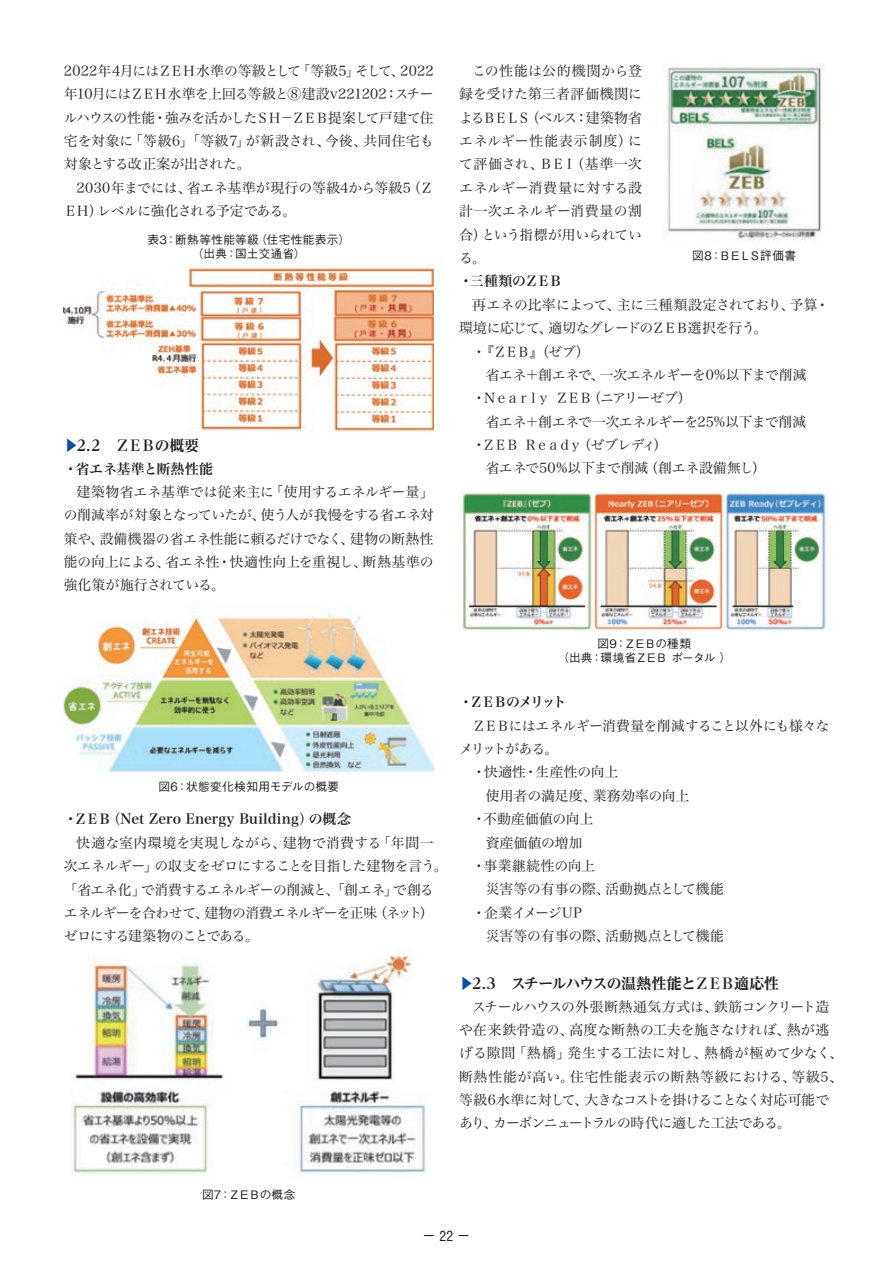
<style>
.page{position:relative;width:893px;height:1263px;background:#fff}
.page>*{position:absolute;margin:0;border:0;box-sizing:border-box;transform-origin:0 0}
.t1{font:700 expanded 14.85px "Reim Pro";letter-spacing:-.06em;color:#231f20}
.t2{font:13.8px/23.4px "Hira Min Pro W3";letter-spacing:-.015em;color:#231f20;text-align:justify}
.t3{font:13.8px "Hira Min Pro W3";letter-spacing:-.035em;color:#231f20}
.t4{font:13.8px "Hira Min Pro W6";color:#231f20}
.t5{font:13.8px "Hira Min Pro W3";letter-spacing:-.04em;color:#231f20}
.t6{font:13.8px "Hira Min Pro W3";letter-spacing:-.055em;color:#231f20}
.t7{font:13.8px "Hira Min Pro W3";letter-spacing:-.15em;color:#231f20}
.t8{font:13.8px "Hira Min Pro W3";letter-spacing:-.165em;color:#231f20}
.t9{font:13.8px "Hira Min Pro W3";letter-spacing:.01em;color:#231f20}
.t10{font:13.8px "Hira Min Pro W6";letter-spacing:-.135em;color:#231f20}
.t11{font:13.8px "Hira Min Pro W3";letter-spacing:.005em;color:#231f20}
.t12{font:13.8px "Hira Min Pro W3";letter-spacing:.03em;color:#231f20}
.t13{font:13.8px "Hira Min Pro W6";letter-spacing:-.05em;color:#231f20}
.t14{font:13.8px "Hira Min Pro W3";letter-spacing:-.145em;color:#231f20}
.t15{font:13.8px "Hira Min Pro W3";letter-spacing:.015em;color:#231f20}
.t16{font:13.8px "Shin Go Pro";color:#231f20}
.t17{font:500 11.7px/13.8px "Gothic BBB Pro";letter-spacing:.01em;color:#231f20;text-align:center}
.t18{font:500 11.7px/13.8px "Gothic BBB Pro";letter-spacing:-.07em;color:#231f20;text-align:center}
.t19{font:500 11.7px "Gothic BBB Pro";letter-spacing:-.06em;color:#231f20}
.t20{font:500 11.7px "Gothic BBB Pro";letter-spacing:-.03em;color:#231f20}
.s1{color:#0d4da1}
.s2{font-family:"Helvetica LT Std";font-stretch:condensed}
</style>
<div class="page">
<img style="left:462px;top:491px;width:365px;height:140px">
<img style="left:64px;top:267px;width:370px;height:165px">
<img style="left:64px;top:612px;width:370px;height:161px">
<img style="left:70px;top:956px;width:357px;height:218px">
<img style="left:667px;top:67px;width:155px;height:175px">
<p class="t2" style="left:64px;top:58px;width:371px">2022年4月にはＺＥＨ水準の等級として「等級5」そして、2022年10月にはＺＥＨ水準を上回る等級と⑧建設v221202：スチールハウスの性能・強みを活かしたＳＨ－ＺＥＢ提案して戸建て住宅を対象に「等級6」「等級7」が新設され、今後、共同住宅も対象とする改正案が出された。</p>
<p class="t2" style="left:64px;top:175px;width:371px;text-indent:13px">2030年までには、省エネ基準が現行の等級4から等級5（Ｚ<br>ＥＨ）レベルに強化される予定である。</p>
<p class="t17" style="left:147px;top:231px;width:204px">表3：断熱等性能等級（住宅性能表示）（出典：国土交通省）</p>
<p class="t1" style="left:64px;top:433px;width:137px"><span class="s1">▶</span>2.2　ＺＥＢの概要</p>
<p class="t4" style="left:64px;top:456px;width:151px">・省エネ基準と断熱性能</p>
<p class="t2" style="left:64px;top:479px;width:371px;text-indent:13px">建築物省エネ基準では従来主に「使用するエネルギー量」の削減率が対象となっていたが、使う人が我慢をする省エネ対策や、設備機器の省エネ性能に頼るだけでなく、建物の断熱性能の向上による、省エネ性・快適性向上を重視し、断熱基準の強化策が施行されている。</p>
<p class="t17" style="left:158px;top:778px;width:182px">図6：状態変化検知用モデルの概要</p>
<p class="t4" style="left:64px;top:807px;width:289px">・ＺＥＢ（Net Zero Energy Building）の概念</p>
<p class="t2" style="left:64px;top:830px;width:385px;text-align:left;text-indent:13px">快適な室内環境を実現しながら、建物で消費する「年間一次エネルギー」の収支をゼロにすることを目指した建物を言う。「省エネ化」で消費するエネルギーの削減と、「創エネ」で創るエネルギーを合わせて、建物の消費エネルギーを正味（ネット）ゼロにする建築物のことである。</p>
<p class="t2" style="left:459px;top:58px;width:184px;text-indent:13px">この性能は公的機関から登録を受けた第三者評価機関によるＢＥＬＳ（ベルス：建築物省エネルギー性能表示制度）にて評価され、ＢＥＩ（基準一次エネルギー消費量に対する設計一次エネルギー消費量の割合）という指標が用いられている。</p>
<p class="t13" style="left:459px;top:269px;width:105px">・三種類のＺＥＢ</p>
<p class="t2" style="left:472px;top:292px;width:359px">再エネの比率によって、主に三種類設定されており、予算・</p>
<p class="t6" style="left:459px;top:316px;width:310px">環境に応じて、適切なグレードのＺＥＢ選択を行う。</p>
<p class="t2" style="left:472px;top:338px;width:119px">・『ＺＥＢ』（ゼブ）</p>
<p class="t3" style="left:472px;top:363px;width:336px">　省エネ＋創エネで、一次エネルギーを0%以下まで削減</p>
<p class="t7" style="left:472px;top:386px;width:221px">・Ｎｅａｒｌｙ ＺＥＢ（ニアリーゼブ）</p>
<p class="t3" style="left:472px;top:410px;width:336px">　省エネ＋創エネで一次エネルギーを25%以下まで削減</p>
<p class="t8" style="left:472px;top:433px;width:197px">・ＺＥＢ Ｒｅａｄｙ（ゼブレディ）</p>
<p class="t2" style="left:472px;top:455px;width:295px">　省エネで50%以下まで削減（創エネ設備無し）</p>
<p class="t19" style="left:692px;top:246px;width:105px">図8：ＢＥＬＳ評価書</p>
<p class="t18" style="left:557px;top:635px;width:175px">図9：ＺＥＢの種類<br>（出典：環境省ＺＥＢ ポータル ）</p>
<p class="t10" style="left:459px;top:690px;width:109px">・ＺＥＢのメリット</p>
<p class="t5" style="left:472px;top:714px;width:359px">ＺＥＢにはエネルギー消費量を削減すること以外にも様々な</p>
<p class="t14" style="left:459px;top:737px;width:100px">メリットがある。</p>
<p class="t9" style="left:472px;top:760px;width:148px">・快適性・生産性の向上</p>
<p class="t2" style="left:472px;top:783px;width:219px">　使用者の満足度、業務効率の向上</p>
<p class="t11" style="left:472px;top:807px;width:123px">・不動産価値の向上</p>
<p class="t15" style="left:472px;top:831px;width:112px">　資産価値の増加</p>
<p class="t12" style="left:472px;top:854px;width:125px">・事業継続性の向上</p>
<p class="t2" style="left:472px;top:876px;width:253px">　災害等の有事の際、活動拠点として機能</p>
<p class="t2" style="left:472px;top:900px;width:111px">・企業イメージUP</p>
<p class="t2" style="left:472px;top:923px;width:253px">　災害等の有事の際、活動拠点として機能</p>
<p class="t1" style="left:459px;top:971px;width:321px"><span class="s1">▶</span>2.3　スチールハウスの温熱性能とＺＥＢ適応性</p>
<p class="t2" style="left:459px;top:993px;width:385px;text-align:left;text-indent:13px">スチールハウスの外張断熱通気方式は、鉄筋コンクリート造や在来鉄骨造の、高度な断熱の工夫を施さなければ、熱が逃げる隙間「熱橋」発生する工法に対し、熱橋が極めて少なく、断熱性能が高い。住宅性能表示の断熱等級における、等級5、等級6水準に対して、大きなコストを掛けることなく対応可能であり、カーボンニュートラルの時代に適した工法である。</p>
<p class="t20" style="left:202px;top:1185px;width:95px">図7：ＺＥＢの概念</p>
<p class="t16" style="left:422px;top:1224px;width:50px">−<span class="s2">22</span>−</p>
</div>
